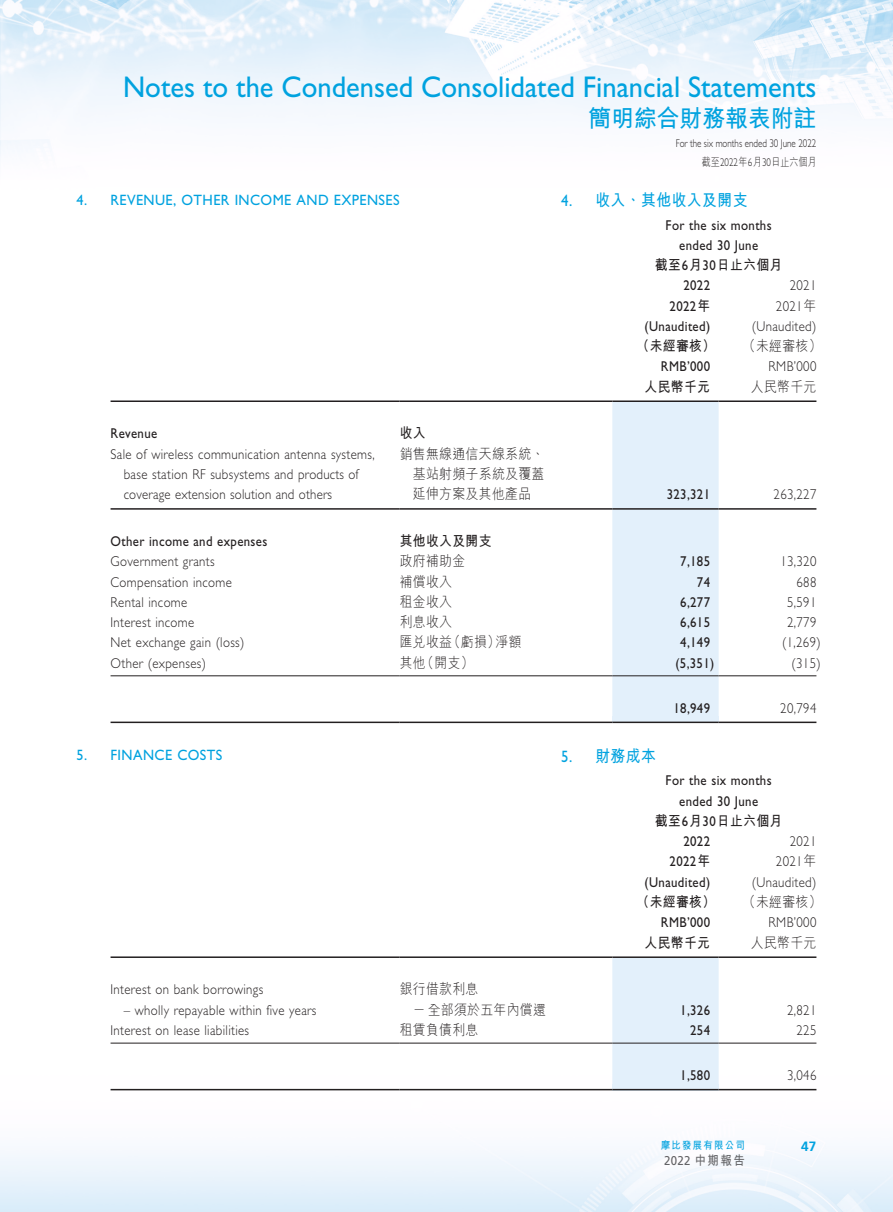
<style>
.page{position:relative;width:893px;height:1212px;background:#fff}
.page>*{position:absolute;margin:0;border:0;box-sizing:border-box;transform-origin:0 0}
.t1{font:30px "Gill Sans Std";color:#00a2df;scale:.95 1}
.t2{font:700 24px "M Hei HK";color:#00a2df;scale:.95 1}
.t3{font:700 16.5px "M Hei HK";letter-spacing:.03em;color:#00a2df;scale:.9 1}
.t4{font:15px "Gill Sans Std";letter-spacing:.03em;color:#00a2df;scale:.95 1}
.t5{font:300 14.25px/20.2px "Gill Sans Std";letter-spacing:.03em;color:#231f20;scale:.9 1}
.t6{font:14.25px/20.2px "Gill Sans Std";letter-spacing:.03em;color:#231f20;text-align:center;scale:.9 1}
.t7{font:300 14.25px/20.2px "M Hei HK";letter-spacing:.03em;color:#231f20;text-align:justify;scale:.9 1}
.t8{font:700 14.25px "M Hei HK";letter-spacing:.03em;color:#231f20;scale:.9 1}
.t9{font:700 13.5px "Frutiger LT Std";color:#00a2df}
.t10{font:12.75px "Frutiger LT Std";color:#636366;scale:.9 1}
.t11{font:300 11.25px "Gill Sans Std";color:#231f20;scale:.8 1}
.t12{font:300 11.25px "M Hei HK";color:#231f20;scale:.8 1}
.t13{font:700 10.5px "M Hei HK";letter-spacing:.13em;color:#00a2df;scale:.9 1}
.s1{font-family:"Gill Sans Std"}
.s2{font-family:"Gill Sans Std";font-weight:400}
.s3{font-family:"M Hei HK";font-weight:700}
.s4{font-family:"M Hei HK"}
</style>
<div class="page">
<img style="left:0;top:0;width:893px;height:1212px">
<div style="left:612px;top:402px;width:107px;height:315px;background:#e3f0fb"></div>
<div style="left:612px;top:717px;width:107px;height:6px;background:#e3f0fb"></div>
<hr style="left:111px;top:400px;width:289px;height:2px;background:#231f20">
<hr style="left:400px;top:400px;width:212px;height:2px;background:#231f20">
<hr style="left:612px;top:400px;width:107px;height:2px;background:#231f20">
<hr style="left:719px;top:400px;width:97px;height:2px;background:#231f20">
<hr style="left:111px;top:508px;width:289px;height:2px;background:#231f20">
<hr style="left:400px;top:508px;width:212px;height:2px;background:#231f20">
<hr style="left:612px;top:508px;width:107px;height:2px;background:#231f20">
<hr style="left:719px;top:508px;width:97px;height:2px;background:#231f20">
<hr style="left:111px;top:675px;width:289px;height:1px;background:#231f20">
<hr style="left:400px;top:675px;width:212px;height:1px;background:#231f20">
<hr style="left:612px;top:675px;width:107px;height:1px;background:#231f20">
<hr style="left:719px;top:675px;width:97px;height:1px;background:#231f20">
<hr style="left:111px;top:721px;width:289px;height:2px;background:#231f20">
<hr style="left:400px;top:721px;width:212px;height:2px;background:#231f20">
<hr style="left:612px;top:721px;width:107px;height:2px;background:#231f20">
<hr style="left:719px;top:721px;width:97px;height:2px;background:#231f20">
<div style="left:612px;top:958px;width:107px;height:126px;background:#e3f0fb"></div>
<svg style="left:612px;top:1084px;width:107px;height:5px"></svg>
<hr style="left:111px;top:956px;width:289px;height:2px;background:#231f20">
<hr style="left:400px;top:956px;width:212px;height:2px;background:#231f20">
<hr style="left:612px;top:956px;width:107px;height:2px;background:#231f20">
<hr style="left:719px;top:956px;width:97px;height:2px;background:#231f20">
<hr style="left:111px;top:1043px;width:289px;height:1px;background:#231f20">
<hr style="left:400px;top:1043px;width:212px;height:1px;background:#231f20">
<hr style="left:612px;top:1043px;width:107px;height:1px;background:#231f20">
<hr style="left:719px;top:1043px;width:97px;height:1px;background:#231f20">
<hr style="left:111px;top:1089px;width:289px;height:1px;background:#231f20">
<hr style="left:400px;top:1089px;width:212px;height:1px;background:#231f20">
<hr style="left:612px;top:1089px;width:107px;height:1px;background:#231f20">
<hr style="left:719px;top:1089px;width:97px;height:1px;background:#231f20">
<h1 class="t1" style="left:123px;top:70px;width:731px">Notes to the Condensed Consolidated Financial Statements</h1>
<h2 class="t2" style="left:588px;top:101px;width:241px">簡明綜合財務報表附註</h2>
<p class="t11" style="left:676px;top:137px;width:177px">For the six months ended 30 June 2022</p>
<p class="t12" style="left:702px;top:156px;width:145px">截至<span class="s1">2022</span>年<span class="s1">6</span>月<span class="s1">30</span>日止六個月</p>
<p class="t4" style="left:77px;top:191px;width:342px">4. REVENUE, OTHER INCOME AND EXPENSES</p>
<p class="t6" style="left:111px;top:424px;width:53px">Revenue</p>
<p class="t8" style="left:400px;top:423px;width:30px">收入</p>
<p class="t5" style="left:124px;top:444px;width:280px;text-indent:-13px">Sale of wireless communication antenna systems, base station RF subsystems and products of coverage extension solution and others</p>
<p class="t7" style="left:413px;top:443px;width:148px;text-indent:-13px">銷售無線通信天線系統、基站射頻子系統及覆蓋延伸方案及其他產品</p>
<p class="t3" style="left:561px;top:188px;width:208px"><span class="s2">4.</span> 收入、其他收入及開支</p>
<p class="t6" style="left:666px;top:215px;width:119px">For the six months ended 30 June</p>
<p class="t8" style="left:655px;top:254px;width:143px">截至<span class="s2">6</span>月<span class="s2">30</span>日止六個月</p>
<p class="t6" style="left:683px;top:275px;width:31px">2022</p>
<p class="t5" style="left:790px;top:275px;width:31px">2021</p>
<p class="t6" style="left:670px;top:296px;width:47px">2022<span class="s3">年</span></p>
<p class="t5" style="left:776px;top:296px;width:47px">2021<span class="s4">年</span></p>
<p class="t6" style="left:645px;top:316px;width:74px">(Unaudited)</p>
<p class="t5" style="left:752px;top:316px;width:73px">(Unaudited)</p>
<p class="t8" style="left:636px;top:335px;width:89px">（未經審核）</p>
<p class="t7" style="left:743px;top:335px;width:89px">（未經審核）</p>
<p class="t6" style="left:661px;top:356px;width:56px">RMB’000</p>
<p class="t5" style="left:769px;top:356px;width:55px">RMB’000</p>
<p class="t8" style="left:645px;top:376px;width:74px">人民幣千元</p>
<p class="t7" style="left:751px;top:376px;width:74px">人民幣千元</p>
<p class="t6" style="left:667px;top:484px;width:50px">323,321</p>
<p class="t5" style="left:774px;top:484px;width:49px">263,227</p>
<p class="t6" style="left:111px;top:531px;width:176px">Other income and expenses</p>
<p class="t8" style="left:400px;top:530px;width:104px">其他收入及開支</p>
<p class="t5" style="left:111px;top:552px;width:117px">Government grants</p>
<p class="t7" style="left:400px;top:551px;width:74px">政府補助金</p>
<p class="t6" style="left:680px;top:551px;width:35px">7,185</p>
<p class="t5" style="left:780px;top:552px;width:42px">13,320</p>
<p class="t5" style="left:111px;top:572px;width:136px">Compensation income</p>
<p class="t7" style="left:400px;top:571px;width:60px">補償收入</p>
<p class="t6" style="left:697px;top:572px;width:16px">74</p>
<p class="t5" style="left:796px;top:572px;width:24px">688</p>
<p class="t5" style="left:111px;top:592px;width:87px">Rental income</p>
<p class="t7" style="left:400px;top:591px;width:60px">租金收入</p>
<p class="t6" style="left:680px;top:592px;width:35px">6,277</p>
<p class="t5" style="left:787px;top:592px;width:34px">5,591</p>
<p class="t5" style="left:111px;top:612px;width:95px">Interest income</p>
<p class="t7" style="left:400px;top:611px;width:60px">利息收入</p>
<p class="t6" style="left:680px;top:612px;width:35px">6,615</p>
<p class="t5" style="left:787px;top:612px;width:34px">2,779</p>
<p class="t5" style="left:111px;top:633px;width:150px">Net exchange gain (loss)</p>
<p class="t7" style="left:400px;top:632px;width:137px">匯兌收益（虧損）淨額</p>
<p class="t6" style="left:680px;top:632px;width:35px">4,149</p>
<p class="t5" style="left:782px;top:633px;width:44px">(1,269)</p>
<p class="t5" style="left:111px;top:653px;width:108px">Other (expenses)</p>
<p class="t7" style="left:400px;top:652px;width:84px">其他（開支）</p>
<p class="t6" style="left:675px;top:653px;width:45px">(5,351)</p>
<p class="t5" style="left:791px;top:653px;width:34px">(315)</p>
<p class="t6" style="left:673px;top:698px;width:42px">18,949</p>
<p class="t5" style="left:780px;top:698px;width:42px">20,794</p>
<p class="t4" style="left:77px;top:746px;width:155px">5. FINANCE COSTS</p>
<p class="t6" style="left:666px;top:771px;width:119px">For the six months ended 30 June</p>
<p class="t8" style="left:655px;top:810px;width:143px">截至<span class="s2">6</span>月<span class="s2">30</span>日止六個月</p>
<p class="t6" style="left:683px;top:831px;width:31px">2022</p>
<p class="t5" style="left:790px;top:831px;width:31px">2021</p>
<p class="t6" style="left:670px;top:852px;width:47px">2022<span class="s3">年</span></p>
<p class="t5" style="left:776px;top:852px;width:47px">2021<span class="s4">年</span></p>
<p class="t6" style="left:645px;top:872px;width:74px">(Unaudited)</p>
<p class="t5" style="left:752px;top:872px;width:73px">(Unaudited)</p>
<p class="t8" style="left:636px;top:891px;width:89px">（未經審核）</p>
<p class="t7" style="left:743px;top:891px;width:89px">（未經審核）</p>
<p class="t6" style="left:661px;top:912px;width:56px">RMB’000</p>
<p class="t5" style="left:769px;top:912px;width:55px">RMB’000</p>
<p class="t8" style="left:645px;top:932px;width:74px">人民幣千元</p>
<p class="t7" style="left:751px;top:932px;width:74px">人民幣千元</p>
<p class="t5" style="left:111px;top:980px;width:171px">Interest on bank borrowings</p>
<p class="t7" style="left:400px;top:979px;width:89px">銀行借款利息</p>
<p class="t5" style="left:124px;top:1000px;width:216px">– wholly repayable within five years</p>
<p class="t7" style="left:413px;top:999px;width:149px">－全部須於五年內償還</p>
<p class="t6" style="left:680px;top:1000px;width:35px">1,326</p>
<p class="t5" style="left:787px;top:1000px;width:34px">2,821</p>
<p class="t5" style="left:111px;top:1020px;width:156px">Interest on lease liabilities</p>
<p class="t7" style="left:400px;top:1019px;width:89px">租賃負債利息</p>
<p class="t6" style="left:690px;top:1020px;width:24px">254</p>
<p class="t5" style="left:796px;top:1020px;width:24px">225</p>
<p class="t6" style="left:680px;top:1065px;width:35px">1,580</p>
<p class="t5" style="left:787px;top:1065px;width:34px">3,046</p>
<p class="t3" style="left:561px;top:744px;width:107px"><span class="s2">5.</span> 財務成本</p>
<p class="t13" style="left:661px;top:1138px;width:95px">摩比發展有限公司</p>
<p class="t9" style="left:801px;top:1138px;width:17px">47</p>
<p class="t10" style="left:664px;top:1153px;width:91px">2022 <span class="s3">中期報告</span></p>
</div>
